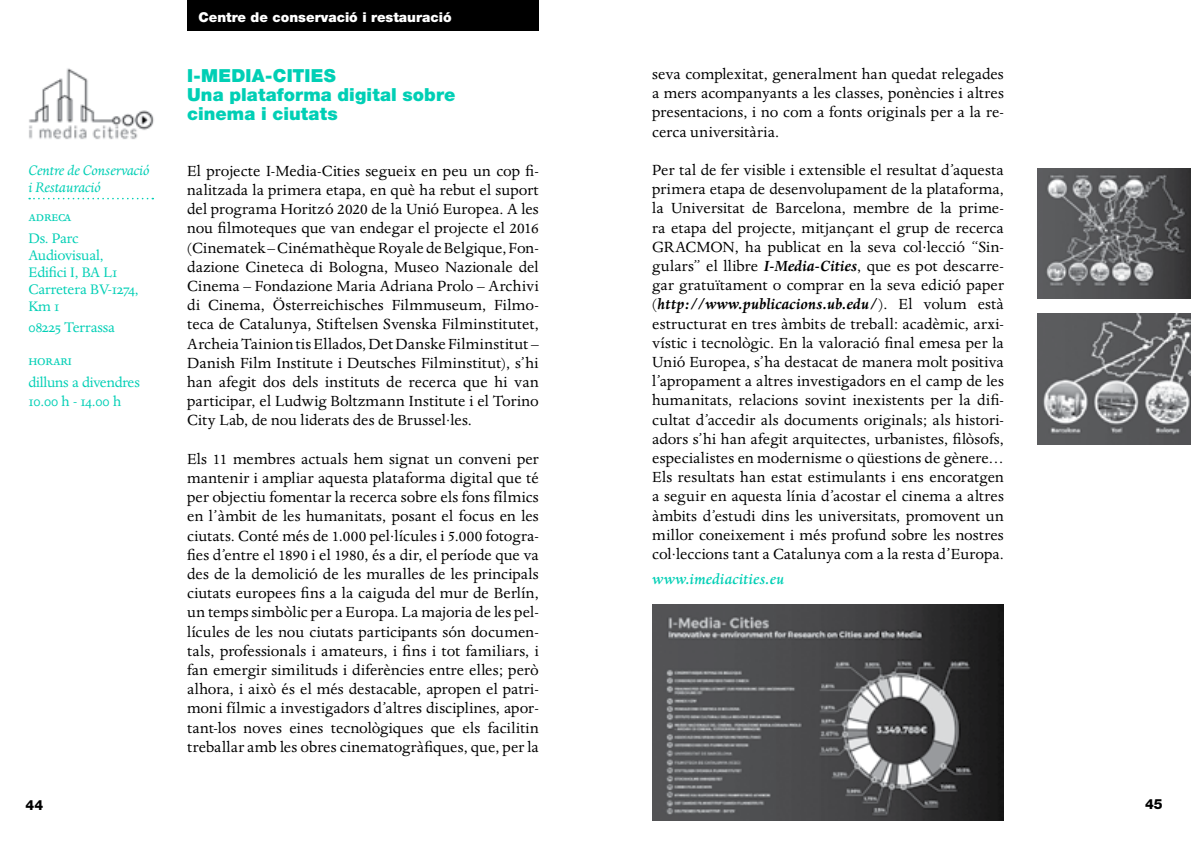
<style>
.page{position:relative;width:1191px;height:845px;background:#fff}
.page>*{position:absolute;margin:0;border:0;box-sizing:border-box;transform-origin:0 0}
.t1{font:900 18px/19.2px "Helvetica Neue LT";letter-spacing:.005em;color:#00cfb5}
.t2{font:17px/19.2px "Dante";letter-spacing:.005em;color:#000;text-align:justify}
.t3{font:italic 500 17px "Dante";letter-spacing:.005em;color:#00cfb5}
.t4{font:16px/17px "Dante";letter-spacing:-.01em;color:#00cfb5}
.t5{font:italic 16px/17.2px "Dante";letter-spacing:-.01em;color:#00cfb5}
.t6{font:16px "Dante MT Regular Expert";letter-spacing:-.01em;color:#00cfb5}
.t7{font:800 14px "Helvetica Neue LT";color:#000}
.t8{font:900 13.6px "Helvetica Neue LT";color:#fff}
.s1{font-family:"Dante MT Regular Expert"}
.s2{font-family:"Dante"}
.s3{font-weight:700;font-style:italic}
</style>
<div class="page">
<div style="left:187px;top:0;width:352px;height:30px;background:#000"></div>
<svg style="left:29px;top:198px;width:124px;height:1px"></svg>
<img style="left:29px;top:68px;width:125px;height:72px">
<img style="left:652px;top:605px;width:351px;height:215px">
<img style="left:1037px;top:168px;width:154px;height:131px">
<img style="left:1037px;top:313px;width:154px;height:131px">
<p class="t5" style="left:28px;top:162px;width:123px">Centre de Conservació i Restauració</p>
<p class="t6" style="left:28px;top:210px;width:45px">adreca</p>
<p class="t4" style="left:28px;top:231px;width:112px">Ds. Parc<br>Audiovisual,<br>Edifici I, BA L<span class="s1">1<br></span>Carretera BV-<span class="s1">1274</span>,<br>Km <span class="s1">1</span></p>
<p class="t4" style="left:28px;top:319px;width:88px"><span class="s1">08225</span> Terrassa</p>
<p class="t6" style="left:28px;top:354px;width:45px">horari</p>
<p class="t4" style="left:28px;top:374px;width:113px">dilluns a divendres</p>
<p class="t6" style="left:28px;top:395px;width:94px">10.00 <span class="s2">h</span> - 14.00 <span class="s2">h</span></p>
<p class="t8" style="left:198px;top:9px;width:255px">Centre de conservació i restauració</p>
<p class="t1" style="left:187px;top:66px;width:270px;text-indent:78px">-cities<br>Una plataforma digital sobre cinema i ciutats</p>
<p class="t1" style="left:187px;top:66px;width:28px">I-media</p>
<p class="t2" style="left:187px;top:162px;width:353px">El projecte I-Media-Cities segueix en peu un cop fi&shy;nalitzada la primera etapa, en què ha rebut el suport del programa Horitzó 2020 de la Unió Europea. A les nou filmoteques que van endegar el projecte el 2016 (Cinematek – Cinémathèque Royale de Belgique, Fon&shy;dazione Cineteca di Bologna, Museo Nazionale del Cinema – Fondazione Maria Adriana Prolo – Archivi di Cinema, Österreichisches Filmmuseum, Filmo&shy;teca de Catalunya, Stiftelsen Svenska Filminstitutet, Archeia Tainion tis Ellados, Det Danske Filminstitut – Danish Film Institute i Deutsches Filminstitut), s’hi han afegit dos dels instituts de recerca que hi van participar, el Ludwig Boltzmann Institute i el Torino City Lab, de nou liderats des de Brussel·les.</p>
<p class="t2" style="left:187px;top:450px;width:353px">Els 11 membres actuals hem signat un conveni per mantenir i ampliar aquesta plataforma digital que té per objectiu fomentar la recerca sobre els fons fílmics en l’àmbit de les humanitats, posant el focus en les ciutats. Conté més de 1.000 pel·lícules i 5.000 fotogra&shy;fies d’entre el 1890 i el 1980, és a dir, el període que va des de la demolició de les muralles de les principals ciutats europees fins a la caiguda del mur de Berlín, un temps simbòlic per a Europa. La majoria de les pel· lícules de les nou ciutats participants són documen&shy;tals, professionals i amateurs, i fins i tot familiars, i fan emergir similituds i diferències entre elles; però alhora, i això és el més destacable, apropen el patri&shy;moni fílmic a investigadors d’altres disciplines, apor&shy;tant-los noves eines tecnològiques que els facilitin treballar amb les obres cinematogràfiques, que, per la</p>
<p class="t2" style="left:652px;top:65px;width:353px">seva complexitat, generalment han quedat relegades a mers acompanyants a les classes, ponències i altres presentacions, i no com a fonts originals per a la re&shy;cerca universitària.</p>
<p class="t2" style="left:652px;top:161px;width:353px">Per tal de fer visible i extensible el resultat d’aquesta primera etapa de desenvolupament de la plataforma, la Universitat de Barcelona, membre de la prime&shy;ra etapa del projecte, mitjançant el grup de recerca GRACMON, ha publicat en la seva col·lecció “Sin&shy;gulars” el llibre <span class="s3">I-Media-Cities</span>, que es pot descarre&shy;gar gratuïtament o comprar en la seva edició paper (<span class="s3">http://www.publicacions.ub.edu/</span>). El volum està estructurat en tres àmbits de treball: acadèmic, arxi&shy;vístic i tecnològic. En la valoració final emesa per la Unió Europea, s’ha destacat de manera molt positiva l’apropament a altres investigadors en el camp de les humanitats, relacions sovint inexistents per la difi&shy;cultat d’accedir als documents originals; als histori&shy;adors s’hi han afegit arquitectes, urbanistes, filòsofs, especialistes en modernisme o qüestions de gènere… Els resultats han estat estimulants i ens encoratgen a seguir en aquesta línia d’acostar el cinema a altres àmbits d’estudi dins les universitats, promovent un millor coneixement i més profund sobre les nostres col·leccions tant a Catalunya com a la resta d’Europa.</p>
<p class="t3" style="left:652px;top:569px;width:134px">www.imediacities.eu</p>
<p class="t7" style="left:26px;top:796px;width:19px">44</p>
<p class="t7" style="left:1145px;top:795px;width:19px">45</p>
</div>
